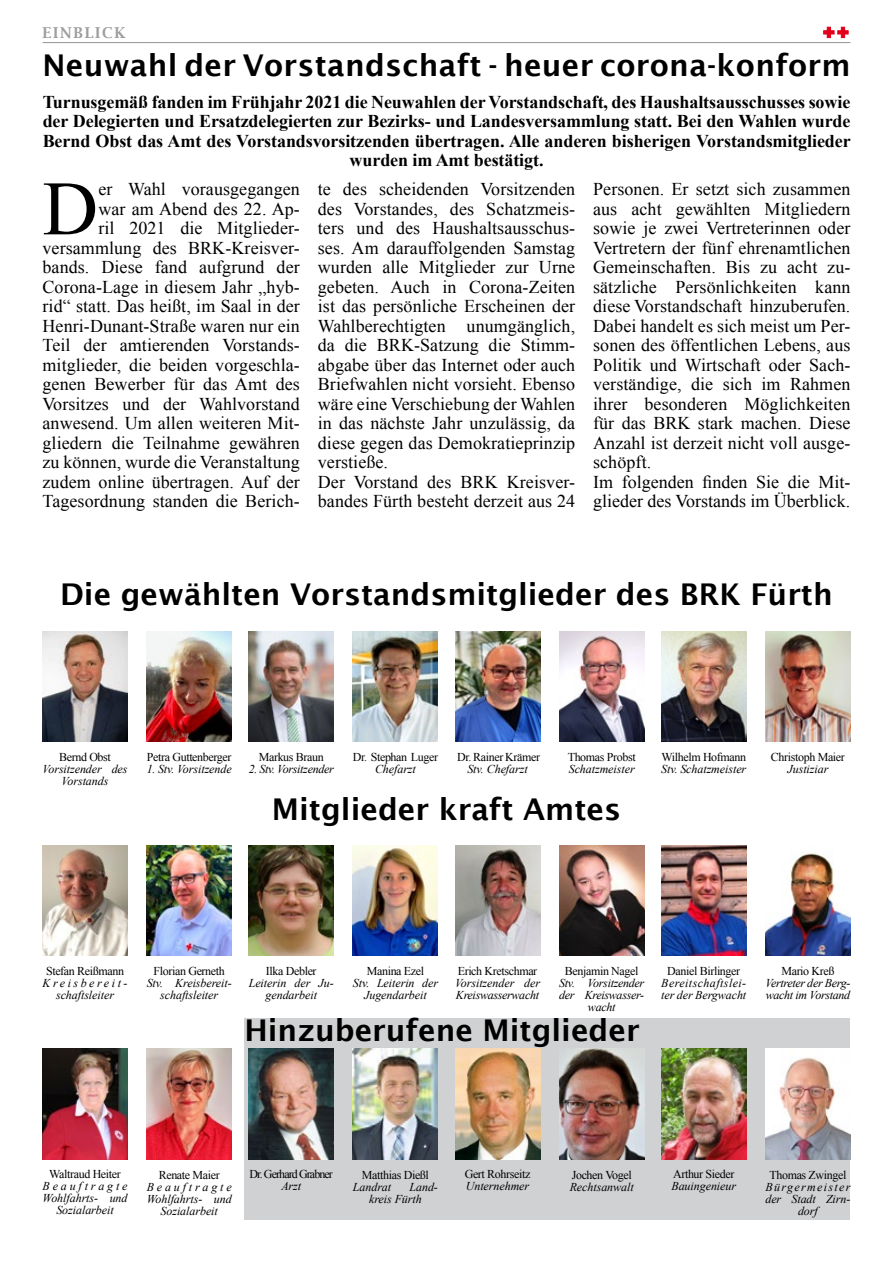
<style>
.page{position:relative;width:893px;height:1263px;background:#fff}
.page>*{position:absolute;margin:0;border:0;box-sizing:border-box;transform-origin:0 0}
.t1{font:76.95px "Times New Roman";color:#000}
.t2{font:600 30px "Lucida Sans";color:#000}
.t3{font:18px/19.5px "Times New Roman";letter-spacing:.005em;color:#000}
.t4{font:700 18px/19.5px "Times New Roman";letter-spacing:-.005em;color:#000;text-align:center}
.t5{font:600 15px "Lucida Bright";letter-spacing:.11em;color:#9c9e9f}
.t6{font:italic 12px/12px "Times New Roman";letter-spacing:-.005em;color:#000;text-align:center}
.t7{font:12px "Times New Roman";letter-spacing:-.03em;color:#000}
.t8{font:italic 12px/12px "Times New Roman";letter-spacing:-.025em;color:#000}
.t9{font:italic 12px/12px "Times New Roman";letter-spacing:.035em;color:#000}
.t10{font:12px "Times New Roman";letter-spacing:-.075em;color:#000}
</style>
<div class="page">
<div style="left:244px;top:1018px;width:606px;height:201px;background:#d0d1d2"></div>
<hr style="left:43px;top:42px;width:807px;height:1px;background:#9c9e9f">
<svg style="left:823px;top:27px;width:25px;height:11px"></svg>
<img style="left:43px;top:631px;width:85px;height:111px">
<img style="left:147px;top:631px;width:85px;height:110px">
<img style="left:249px;top:631px;width:85px;height:111px">
<img style="left:353px;top:631px;width:85px;height:111px">
<img style="left:455px;top:631px;width:85px;height:110px">
<img style="left:559px;top:631px;width:85px;height:111px">
<img style="left:661px;top:631px;width:85px;height:111px">
<img style="left:765px;top:631px;width:85px;height:111px">
<img style="left:43px;top:845px;width:85px;height:111px">
<img style="left:147px;top:845px;width:85px;height:111px">
<img style="left:249px;top:845px;width:85px;height:111px">
<img style="left:353px;top:845px;width:85px;height:111px">
<img style="left:455px;top:845px;width:85px;height:111px">
<img style="left:559px;top:845px;width:85px;height:111px">
<img style="left:661px;top:845px;width:85px;height:111px">
<img style="left:765px;top:853px;width:85px;height:103px">
<img style="left:43px;top:1049px;width:85px;height:110px">
<img style="left:147px;top:1049px;width:85px;height:110px">
<img style="left:249px;top:1049px;width:85px;height:110px">
<img style="left:353px;top:1049px;width:85px;height:110px">
<img style="left:455px;top:1049px;width:85px;height:110px">
<img style="left:559px;top:1049px;width:85px;height:110px">
<img style="left:661px;top:1049px;width:85px;height:110px">
<img style="left:765px;top:1049px;width:85px;height:110px">
<p class="t5" style="left:43px;top:24px;width:85px">EINBLICK</p>
<h2 class="t2" style="left:43px;top:48px;width:810px">Neuwahl der Vorstandschaft - heuer corona-konform</h2>
<p class="t4" style="left:43px;top:91px;width:809px">Turnusgemäß fanden im Frühjahr 2021 die Neuwahlen der Vorstandschaft, des Haushaltsausschusses sowie der Delegierten und Ersatzdelegierten zur Bezirks- und Landesversammlung statt. Bei den Wahlen wurde Bernd Obst das Amt des Vorstandsvorsitzenden übertragen. Alle anderen bisherigen Vorstandsmitglieder wurden im Amt bestätigt.</p>
<p class="t3" style="left:43px;top:179px;width:259px;text-align:right">er Wahl vorausgegangen<br>war am Abend des 22. Ap-<br>ril 2021 die Mitglieder&shy;versammlung des BRK-Kreisver&shy;bands. Diese fand aufgrund der<br>Corona-Lage in diesem Jahr „hyb&shy;rid“ statt. Das heißt, im Saal in der<br>Henri-Dunant-Straße waren nur ein<br>Teil der amtierenden Vorstands&shy;mitglieder, die beiden vorgeschla&shy;genen Bewerber für das Amt des<br>Vorsitzes und der Wahlvorstand anwesend. Um allen weiteren Mit&shy;gliedern die Teilnahme gewähren zu können, wurde die Veranstaltung zudem online übertragen. Auf der<br>Tagesordnung standen die Berich-</p>
<p class="t3" style="left:318px;top:179px;width:259px">te des scheidenden Vorsitzenden des Vorstandes, des Schatzmeis&shy;ters und des Haushaltsausschus&shy;ses. Am darauffolgenden Samstag wurden alle Mitglieder zur Urne gebeten. Auch in Corona-Zeiten ist das persönliche Erscheinen der<br>Wahlberechtigten unumgänglich, da die BRK-Satzung die Stimm&shy;abgabe über das Internet oder auch<br>Briefwahlen nicht vorsieht. Ebenso wäre eine Verschiebung der Wahlen in das nächste Jahr unzulässig, da diese gegen das Demokratieprinzip verstieße.<br>Der Vorstand des BRK Kreisver&shy;bandes Fürth besteht derzeit aus 24</p>
<p class="t3" style="left:593px;top:179px;width:259px">Personen. Er setzt sich zusammen aus acht gewählten Mitgliedern sowie je zwei Vertreterinnen oder<br>Vertretern der fünf ehrenamtlichen<br>Gemeinschaften. Bis zu acht zu&shy;sätzliche Persönlichkeiten kann diese Vorstandschaft hinzuberufen.<br>Dabei handelt es sich meist um Per&shy;sonen des öffentlichen Lebens, aus<br>Politik und Wirtschaft oder Sach&shy;verständige, die sich im Rahmen ihrer besonderen Möglichkeiten für das BRK stark machen. Diese<br>Anzahl ist derzeit nicht voll ausge&shy;schöpft.<br>Im folgenden finden Sie die Mit&shy;glieder des Vorstands im Überblick.</p>
<h1 class="t1" style="left:43px;top:154px;width:57px">D</h1>
<h2 class="t2" style="left:60px;top:577px;width:774px">Die gewählten Vorstandsmitglieder des BRK Fürth</h2>
<p class="t7" style="left:59px;top:748px;width:53px">Bernd Obst</p>
<p class="t6" style="left:43px;top:762px;width:87px">Vorsitzender des<br>Vorstands</p>
<p class="t7" style="left:147px;top:748px;width:86px">Petra Guttenberger</p>
<p class="t6" style="left:147px;top:763px;width:87px">1. Stv. Vorsitzende</p>
<p class="t7" style="left:259px;top:748px;width:67px">Markus Braun</p>
<p class="t8" style="left:249px;top:762px;width:87px">2. Stv. Vorsitzender</p>
<p class="t7" style="left:353px;top:748px;width:87px">Dr. Stephan Luger</p>
<p class="t6" style="left:375px;top:763px;width:42px">Chefarzt</p>
<p class="t7" style="left:457px;top:748px;width:84px">Dr. Rainer Krämer</p>
<p class="t6" style="left:467px;top:762px;width:62px">Stv. Chefarzt</p>
<p class="t7" style="left:568px;top:748px;width:70px">Thomas Probst</p>
<p class="t6" style="left:569px;top:763px;width:67px">Schatzmeister</p>
<h2 class="t2" style="left:272px;top:792px;width:351px">Mitglieder kraft Amtes</h2>
<p class="t7" style="left:661px;top:748px;width:86px">Wilhelm Hofmann</p>
<p class="t6" style="left:661px;top:762px;width:87px">Stv. Schatzmeister</p>
<p class="t7" style="left:771px;top:748px;width:75px">Christoph Maier</p>
<p class="t6" style="left:787px;top:763px;width:42px">Justiziar</p>
<p class="t7" style="left:46px;top:962px;width:79px">Stefan Reißmann</p>
<p class="t6" style="left:43px;top:977px;width:87px">Kreisbereit&shy;schaftsleiter</p>
<p class="t7" style="left:154px;top:963px;width:73px">Florian Gerneth</p>
<p class="t6" style="left:147px;top:977px;width:87px">Stv. Kreisbereit&shy;schaftsleiter</p>
<p class="t7" style="left:266px;top:962px;width:52px">Ilka Debler</p>
<p class="t6" style="left:249px;top:977px;width:87px">Leiterin der Ju&shy;gendarbeit</p>
<p class="t7" style="left:367px;top:963px;width:59px">Manina Ezel</p>
<p class="t6" style="left:353px;top:977px;width:87px">Stv. Leiterin der<br>Jugendarbeit</p>
<p class="t7" style="left:458px;top:962px;width:81px">Erich Kretschmar</p>
<p class="t8" style="left:455px;top:977px;width:87px">Vorsitzender der<br>Kreiswasserwacht</p>
<p class="t7" style="left:565px;top:963px;width:75px">Benjamin Nagel</p>
<p class="t8" style="left:559px;top:977px;width:87px;text-align:center">Stv. Vorsitzender der Kreiswasser&shy;wacht</p>
<h2 class="t2" style="left:244px;top:1013px;width:397px">Hinzuberufene Mitglieder</h2>
<p class="t7" style="left:667px;top:962px;width:74px">Daniel Birlinger</p>
<p class="t9" style="left:661px;top:977px;width:87px">Bereitschaftslei&shy;ter der Bergwacht</p>
<p class="t7" style="left:781px;top:963px;width:55px">Mario Kreß</p>
<p class="t8" style="left:765px;top:977px;width:87px">Vertreter der Berg&shy;wacht im Vorstand</p>
<p class="t7" style="left:49px;top:1166px;width:73px">Waltraud Heiter</p>
<p class="t6" style="left:43px;top:1180px;width:87px">Beauftragte<br>Wohlfahrts- und<br>Sozialarbeit</p>
<p class="t7" style="left:159px;top:1166px;width:63px">Renate Maier</p>
<p class="t6" style="left:147px;top:1180px;width:87px">Beauftragte<br>Wohlfahrts- und<br>Sozialarbeit</p>
<p class="t10" style="left:250px;top:1166px;width:85px">Dr. Gerhard Grabner</p>
<p class="t6" style="left:281px;top:1180px;width:21px">Arzt</p>
<p class="t7" style="left:362px;top:1166px;width:68px">Matthias Dießl</p>
<p class="t6" style="left:353px;top:1180px;width:40px">Landrat</p>
<p class="t6" style="left:369px;top:1180px;width:70px;text-align:left;text-indent:40px">Land&shy;kreis Fürth</p>
<p class="t7" style="left:465px;top:1166px;width:67px">Gert Rohrseitz</p>
<p class="t6" style="left:466px;top:1180px;width:65px">Unternehmer</p>
<p class="t7" style="left:572px;top:1166px;width:61px">Jochen Vogel</p>
<p class="t6" style="left:570px;top:1180px;width:66px">Rechtsanwalt</p>
<p class="t7" style="left:673px;top:1166px;width:63px">Arthur Sieder</p>
<p class="t6" style="left:671px;top:1180px;width:66px">Bauingenieur</p>
<p class="t7" style="left:769px;top:1166px;width:78px">Thomas Zwingel</p>
<p class="t9" style="left:765px;top:1180px;width:87px;text-align:center">Bürgermeister der Stadt Zirn&shy;dorf</p>
</div>
